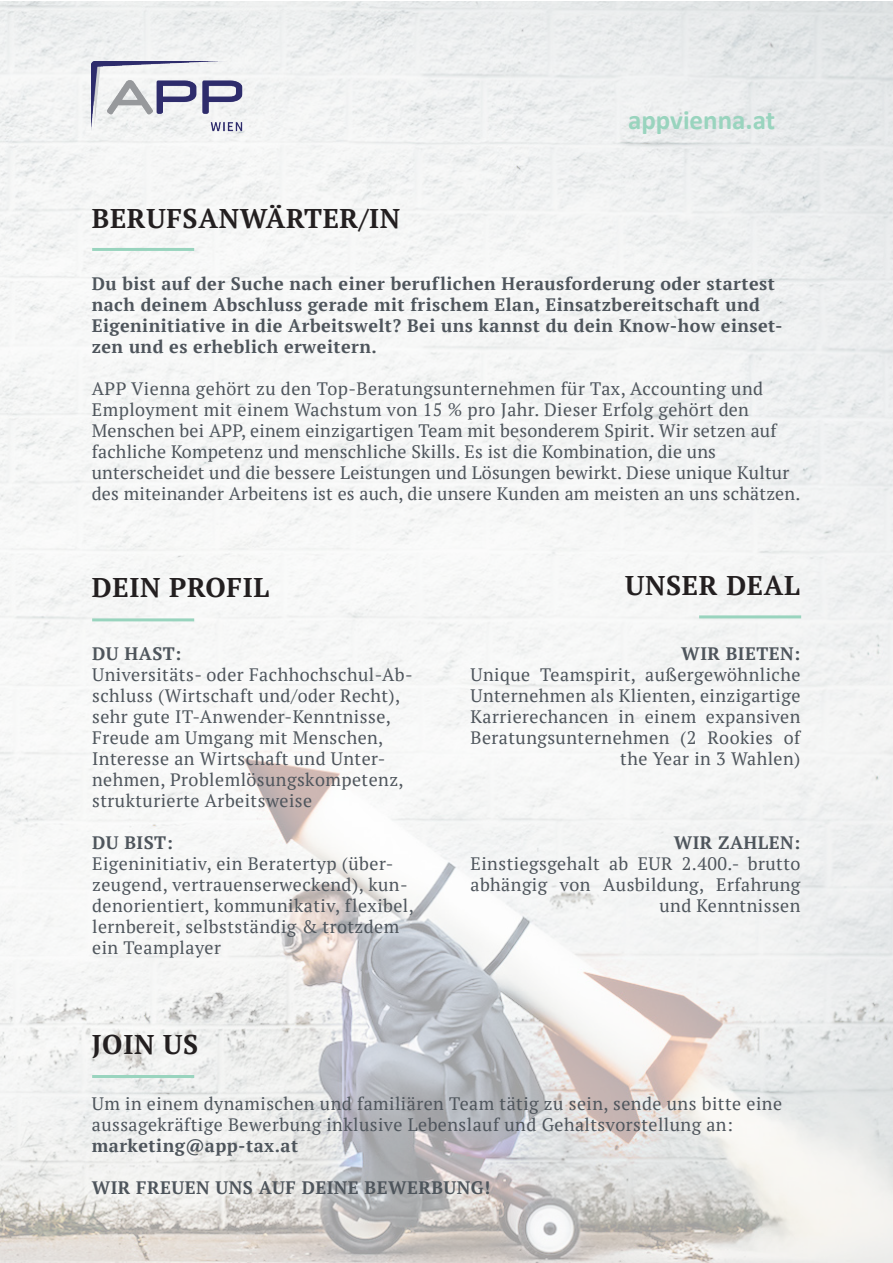
<style>
.page{position:relative;width:893px;height:1263px;background:#fff}
.page>*{position:absolute;margin:0;border:0;box-sizing:border-box;transform-origin:0 0}
.t1{font:700 27px "PT Serif";letter-spacing:.025em;color:#231f20}
.t2{font:700 27px "Calibri";color:#99d4be}
.t3{font:18px/21px "PT Serif";letter-spacing:.025em;color:#4e555c}
.t4{font:700 18px/21px "PT Serif";letter-spacing:.025em;color:#4e555c}
</style>
<div class="page">
<img style="left:0;top:1px;width:893px;height:1262px">
<hr style="left:92px;top:248px;width:102px;height:3px;background:#99d4be">
<hr style="left:92px;top:1075px;width:102px;height:3px;background:#99d4be">
<img style="left:92px;top:62px;width:152px;height:72px">
<hr style="left:92px;top:618px;width:102px;height:3px;background:#99d4be">
<hr style="left:699px;top:615px;width:102px;height:3px;background:#99d4be">
<p class="t1" style="left:92px;top:201px;width:310px">BERUFSANWÄRTER/IN</p>
<p class="t2" style="left:628px;top:101px;width:149px">appvienna.at</p>
<p class="t4" style="left:92px;top:273px;width:692px">Du bist auf der Suche nach einer beruflichen Herausforderung oder startest nach deinem Abschluss gerade mit frischem Elan, Einsatzbereitschaft und Eigeninitiative in die Arbeitswelt? Bei uns kannst du dein Know-how einset&shy;zen und es erheblich erweitern.</p>
<p class="t3" style="left:92px;top:378px;width:673px">APP Vienna gehört zu den Top-Beratungsunternehmen für Tax, Accounting und</p>
<p class="t3" style="left:92px;top:399px;width:658px">Employment mit einem Wachstum von 15 % pro Jahr. Dieser Erfolg gehört den</p>
<p class="t3" style="left:92px;top:420px;width:686px">Menschen bei APP, einem einzigartigen Team mit besonderem Spirit. Wir setzen auf</p>
<p class="t3" style="left:92px;top:441px;width:626px">fachliche Kompetenz und menschliche Skills. Es ist die Kombination, die uns</p>
<p class="t3" style="left:92px;top:462px;width:710px">unterscheidet und die bessere Leistungen und Lösungen bewirkt. Diese unique Kultur des miteinander Arbeitens ist es auch, die unsere Kunden am meisten an uns schätzen.</p>
<p class="t1" style="left:92px;top:570px;width:179px">DEIN PROFIL</p>
<p class="t4" style="left:92px;top:643px;width:91px">DU HAST:</p>
<p class="t3" style="left:92px;top:664px;width:322px">Universitäts- oder Fachhochschul-Ab&shy;schluss (Wirtschaft und/oder Recht), sehr gute IT-Anwender-Kenntnisse, Freude am Umgang mit Menschen, Interesse an Wirtschaft und Unter&shy;nehmen, Problemlösungskompetenz, strukturierte Arbeitsweise</p>
<p class="t4" style="left:92px;top:832px;width:82px">DU BIST:</p>
<p class="t3" style="left:92px;top:853px;width:323px">Eigeninitiativ, ein Beratertyp (über&shy;zeugend, vertrauenserweckend), kun&shy;denorientiert, kommunikativ, flexibel, lernbereit, selbstständig &amp; trotzdem ein Teamplayer</p>
<p class="t1" style="left:625px;top:568px;width:176px">UNSER DEAL</p>
<p class="t4" style="left:681px;top:643px;width:121px">WIR BIETEN:</p>
<p class="t3" style="left:470px;top:664px;width:331px;text-align:right">Unique Teamspirit, außergewöhnliche Unternehmen als Klienten, einzigartige Karrierechancen in einem expansiven Beratungsunternehmen (2 Rookies of the Year in 3 Wahlen)</p>
<p class="t4" style="left:674px;top:832px;width:128px">WIR ZAHLEN:</p>
<p class="t3" style="left:470px;top:853px;width:331px;text-align:right">Einstiegsgehalt ab EUR 2.400.- brutto abhängig von Ausbildung, Erfahrung und Kenntnissen</p>
<p class="t1" style="left:92px;top:1027px;width:108px">JOIN US</p>
<p class="t3" style="left:92px;top:1093px;width:692px">Um in einem dynamischen und familiären Team tätig zu sein, sende uns bitte eine aussagekräftige Bewerbung inklusive Lebenslauf und Gehaltsvorstellung an:</p>
<p class="t4" style="left:92px;top:1135px;width:208px">marketing@app-tax.at</p>
<p class="t4" style="left:92px;top:1177px;width:400px">WIR FREUEN UNS AUF DEINE BEWERBUNG!</p>
</div>
